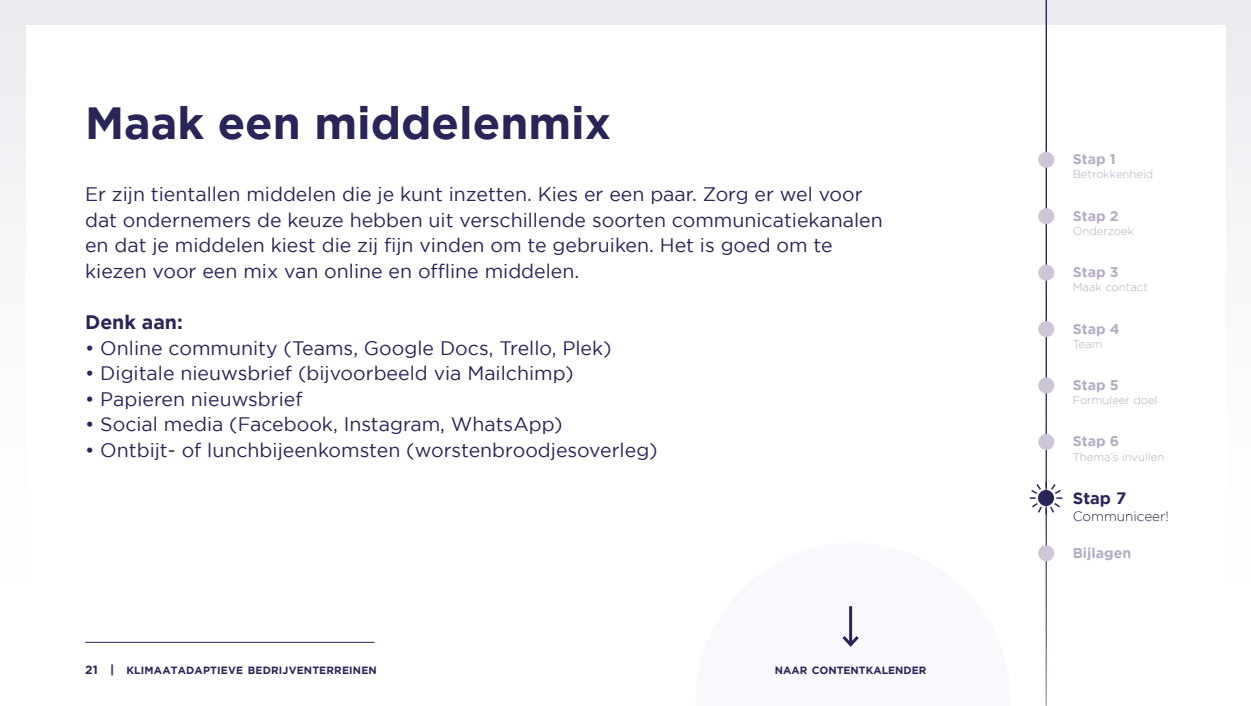
<style>
.page{position:relative;width:1251px;height:706px;background:#fff}
.page>*{position:absolute;margin:0;border:0;box-sizing:border-box;transform-origin:0 0}
.t1{font:700 45px "Gotham";color:#2a2559}
.t2{font:19.5px/25.5px "Gotham";color:#2a2559}
.t3{font:700 19.5px "Gotham";color:#2a2559}
.t4{font:700 16.5px "Gotham";color:#2a2559}
.t5{font:700 14.1px "Gotham";color:#b5acc3}
.t6{font:300 13.5px "Gotham";color:#2a2559}
.t7{font:300 11.25px "Gotham";color:#b5acc3}
.t8{font:700 10.5px "Gotham";letter-spacing:.015em;color:#2a2559}
.s1{font-size:12px}
</style>
<div class="page">
<div style="left:0;top:0;width:1250px;height:706px;background:linear-gradient(to bottom,#eeedf1,#fff)"></div>
<div style="left:26px;top:26px;width:1199px;height:605px;background:#fff"></div>
<hr style="left:85px;top:642px;width:289px;height:1px;background:#2a2559">
<hr style="left:1045px;top:0;width:1px;height:706px;background:#fff">
<svg style="left:695px;top:606px;width:315px;height:100px"></svg>
<hr style="left:849px;top:606px;width:3px;height:38px;background:#2a2559">
<svg style="left:839px;top:633px;width:22px;height:16px"></svg>
<svg style="left:1029px;top:482px;width:33px;height:32px"></svg>
<div style="left:1037px;top:321px;width:17px;height:16px;background:#ccc6d7;border-radius:50%"></div>
<div style="left:1037px;top:377px;width:17px;height:16px;background:#ccc6d7;border-radius:50%"></div>
<div style="left:1037px;top:434px;width:17px;height:16px;background:#ccc6d7;border-radius:50%"></div>
<div style="left:1037px;top:545px;width:17px;height:16px;background:#ccc6d7;border-radius:50%"></div>
<div style="left:1037px;top:152px;width:17px;height:16px;background:#ccc6d7;border-radius:50%"></div>
<div style="left:1037px;top:208px;width:17px;height:16px;background:#ccc6d7;border-radius:50%"></div>
<div style="left:1037px;top:265px;width:17px;height:16px;background:#ccc6d7;border-radius:50%"></div>
<h1 class="t1" style="left:85px;top:97px;width:527px">Maak een middelenmix</h1>
<p class="t2" style="left:85px;top:181px;width:799px">Er zijn tientallen middelen die je kunt inzetten. Kies er een paar. Zorg er wel voor dat ondernemers de keuze hebben uit verschillende soorten communicatiekanalen en dat je middelen kiest die zij fijn vinden om te gebruiken. Het is goed om te kiezen voor een mix van online en offline middelen.</p>
<p class="t3" style="left:85px;top:311px;width:99px">Denk aan:</p>
<p class="t2" style="left:85px;top:334px;width:528px">• Online community (Teams, Google Docs, Trello, Plek)</p>
<p class="t2" style="left:85px;top:360px;width:490px">• Digitale nieuwsbrief (bijvoorbeeld via Mailchimp)</p>
<p class="t2" style="left:85px;top:386px;width:219px">• Papieren nieuwsbrief</p>
<p class="t2" style="left:85px;top:411px;width:479px">• Social media (Facebook, Instagram, WhatsApp)</p>
<p class="t2" style="left:85px;top:437px;width:574px">• Ontbijt- of lunchbijeenkomsten (worstenbroodjesoverleg)</p>
<p class="t8" style="left:85px;top:664px;width:293px"><span class="s1">21 |</span> KLIMAATADAPTIEVE BEDRIJVENTERREINEN</p>
<p class="t8" style="left:774px;top:664px;width:153px">NAAR CONTENTKALENDER</p>
<p class="t5" style="left:1072px;top:151px;width:45px">Stap 1</p>
<p class="t7" style="left:1072px;top:168px;width:82px">Betrokkenheid</p>
<p class="t5" style="left:1072px;top:207px;width:47px">Stap 2</p>
<p class="t7" style="left:1072px;top:225px;width:63px">Onderzoek</p>
<p class="t5" style="left:1072px;top:264px;width:47px">Stap 3</p>
<p class="t7" style="left:1072px;top:281px;width:77px">Maak contact</p>
<p class="t5" style="left:1072px;top:320px;width:48px">Stap 4</p>
<p class="t7" style="left:1072px;top:337px;width:31px">Team</p>
<p class="t5" style="left:1072px;top:377px;width:48px">Stap 5</p>
<p class="t7" style="left:1072px;top:394px;width:86px">Formuleer doel</p>
<p class="t5" style="left:1072px;top:433px;width:48px">Stap 6</p>
<p class="t7" style="left:1072px;top:450px;width:93px">Thema’s invullen</p>
<p class="t4" style="left:1072px;top:488px;width:55px">Stap 7</p>
<p class="t6" style="left:1072px;top:508px;width:98px">Communiceer!</p>
<p class="t5" style="left:1072px;top:544px;width:60px">Bijlagen</p>
</div>
